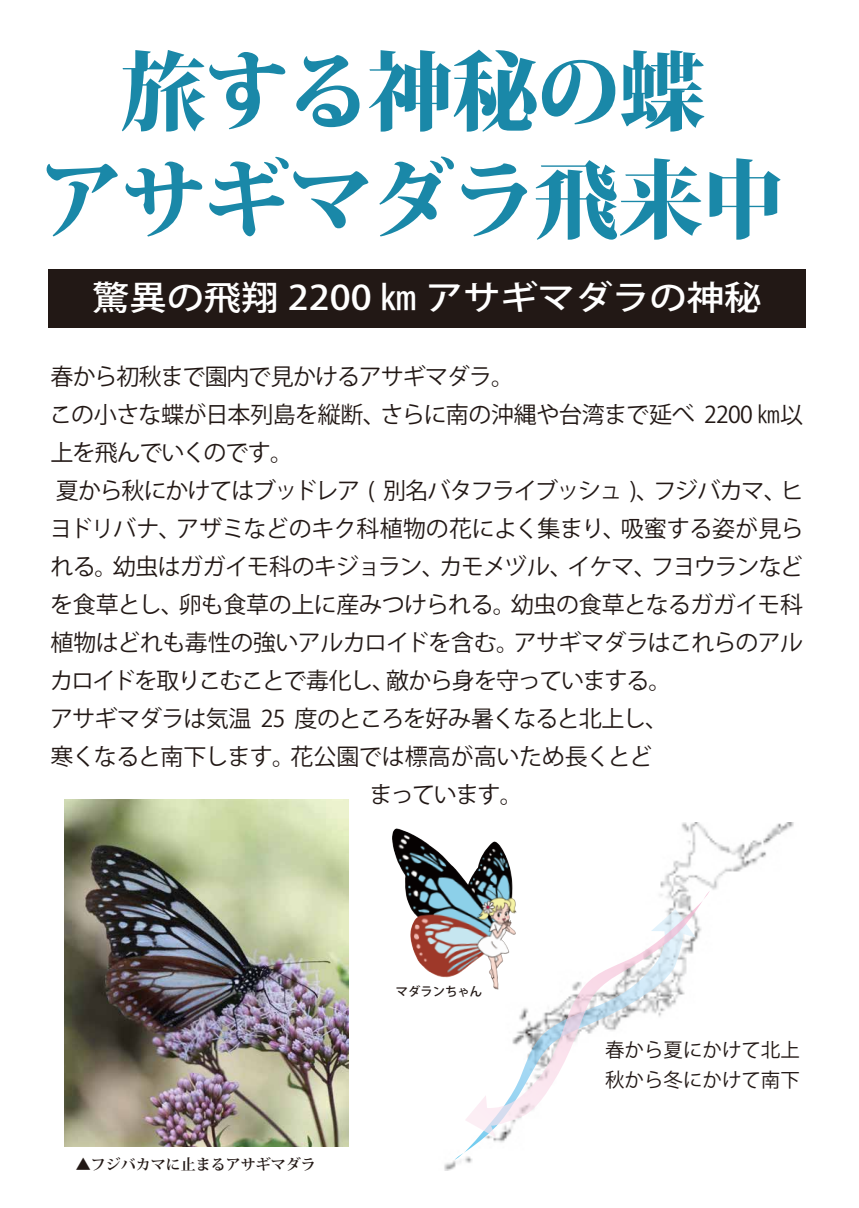
<style>
.page{position:relative;width:859px;height:1208px;background:#fff}
.page>*{position:absolute;margin:0;border:0;box-sizing:border-box;transform-origin:0 0}
.t1{font:800 85.8px/108px "Koz Min Pro";letter-spacing:-.035em;color:#1a88a8;text-align:center}
.t2{font:500 33.6px "Koz Go Pro";color:#fff;scale:1.11 1}
.t3{font:23px "Koz Go Pro";letter-spacing:-.035em;color:#221815}
.t4{font:23px "Koz Go Pro";letter-spacing:-.015em;color:#221815}
.t5{font:23px "Koz Go Pro";letter-spacing:-.055em;color:#221815}
.t6{font:19.5px/29.3px "Koz Go Pro";color:#221815}
.t7{font:700 15px "Koz Min Pro";color:#221815}
.t8{font:500 12.3px "Koz Go Pro";color:#221815}
</style>
<div class="page">
<div style="left:48px;top:269px;width:758px;height:59px;background:#221815"></div>
<img style="left:444px;top:822px;width:350px;height:348px">
<svg style="left:454px;top:990px;width:242px;height:170px"></svg>
<svg style="left:465px;top:890px;width:245px;height:247px"></svg>
<img style="left:64px;top:799px;width:284px;height:347px">
<img style="left:392px;top:828px;width:117px;height:162px">
<h1 class="t1" style="left:39px;top:33px;width:749px">旅する神秘の蝶<br>アサギマダラ飛来中</h1>
<h2 class="t2" style="left:92px;top:276px;width:605px">驚異の飛翔 2200 ㎞ アサギマダラの神秘</h2>
<p class="t3" style="left:50px;top:362px;width:465px">春から初秋まで園内で見かけるアサギマダラ。</p>
<p class="t3" style="left:50px;top:400px;width:755px">この小さな蝶が日本列島を縦断、さらに南の沖縄や台湾まで延べ 2200 ㎞以</p>
<p class="t3" style="left:50px;top:438px;width:244px">上を飛んでいくのです。</p>
<p class="t3" style="left:56px;top:476px;width:750px">夏から秋にかけてはブッドレア ( 別名バタフライブッシュ )、フジバカマ、ヒ</p>
<p class="t4" style="left:50px;top:514px;width:756px">ヨドリバナ、アザミなどのキク科植物の花によく集まり、吸蜜する姿が見ら</p>
<p class="t3" style="left:50px;top:552px;width:754px">れる。幼虫はガガイモ科のキジョラン、カモメヅル、イケマ、フヨウランなど</p>
<p class="t3" style="left:50px;top:590px;width:754px">を食草とし、卵も食草の上に産みつけられる。幼虫の食草となるガガイモ科</p>
<p class="t3" style="left:50px;top:628px;width:754px">植物はどれも毒性の強いアルカロイドを含む。アサギマダラはこれらのアル</p>
<p class="t5" style="left:50px;top:666px;width:623px">カロイドを取りこむことで毒化し、敵から身を守っていまする。</p>
<p class="t3" style="left:50px;top:704px;width:620px">アサギマダラは気温 25 度のところを好み暑くなると北上し、</p>
<p class="t4" style="left:50px;top:742px;width:603px">寒くなると南下します。花公園では標高が高いため長くとど</p>
<p class="t3" style="left:370px;top:780px;width:155px">まっています。</p>
<p class="t7" style="left:76px;top:1153px;width:242px">▲フジバカマに止まるアサギマダラ</p>
<p class="t8" style="left:396px;top:984px;width:88px">マダランちゃん</p>
<p class="t6" style="left:605px;top:1036px;width:196px">春から夏にかけて北上秋から冬にかけて南下</p>
</div>
